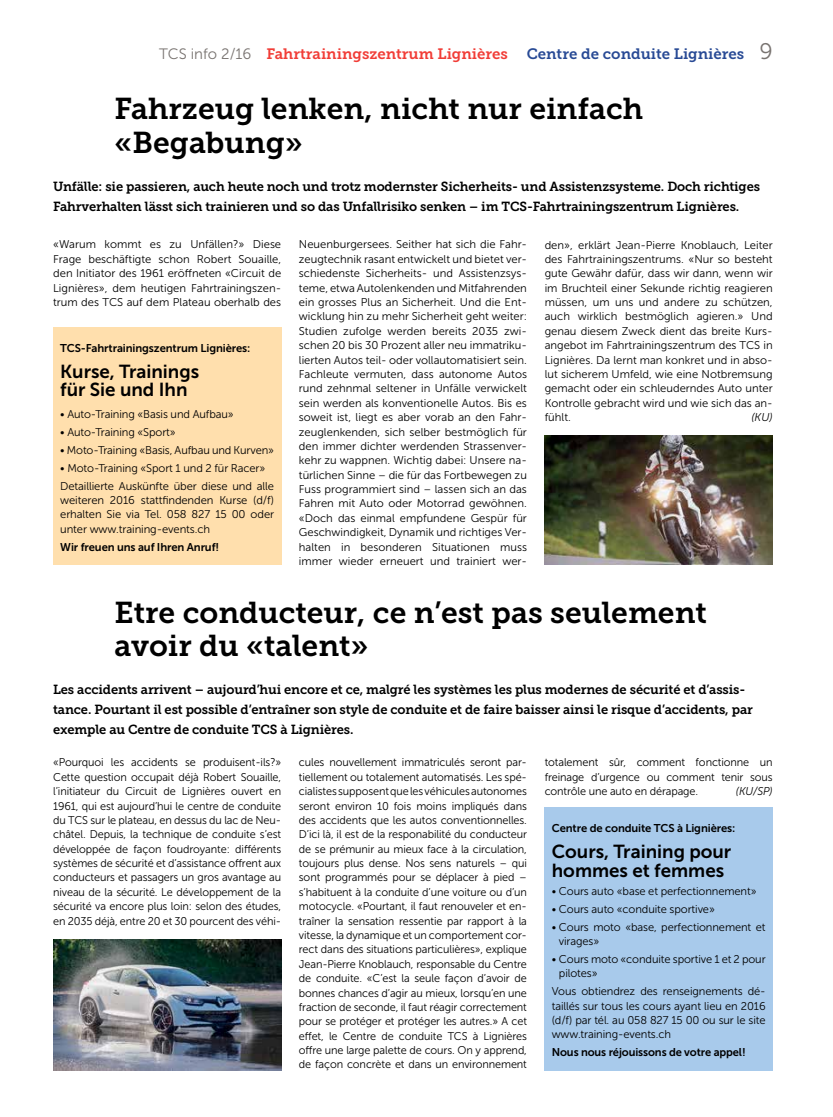
<style>
.page{position:relative;width:833px;height:1117px;background:#fff}
.page>*{position:absolute;margin:0;border:0;box-sizing:border-box;transform-origin:0 0}
.t1{font:30px/33.8px "Museo Slab 700";color:#000}
.t2{font:18.75px/18.8px "Museo Sans 700";color:#000}
.t3{font:15px "Museo Slab 700";color:#f13d37}
.t4{font:15px "Museo Slab 700";color:#284a95}
.t5{font:13.12px/20px "Museo Slab 700";letter-spacing:-.01em;color:#000}
.t6{font:11.25px/14.4px "Museo Sans 300";letter-spacing:-.01em;color:#000;text-align:justify}
.t7{font:11.25px "Museo Sans 700";letter-spacing:-.01em;color:#000}
.t8{font:italic 11.25px "Museo Sans 300";color:#000}
.s1{font-family:"Museo Sans 300";color:#787370}
.s2{font-family:"Museo Sans 300";font-size:22.5px;color:#787370}
</style>
<div class="page">
<img style="left:544px;top:435px;width:228px;height:130px">
<div style="left:53px;top:327px;width:228px;height:238px;background:#ffdfad"></div>
<img style="left:53px;top:939px;width:228px;height:131px">
<div style="left:544px;top:807px;width:228px;height:263px;background:#a8caeb"></div>
<h3 class="t3" style="left:159px;top:46px;width:350px"><span class="s1">TCS info 2/16</span> Fahrtrainingszentrum Lignières</h3>
<h3 class="t4" style="left:527px;top:46px;width:247px">Centre de conduite Lignières <span class="s2">9</span></h3>
<h1 class="t1" style="left:115px;top:92px;width:530px">Fahrzeug lenken, nicht nur einfach «Begabung»</h1>
<p class="t5" style="left:53px;top:176px;width:708px">Unfälle: sie passieren, auch heute noch und trotz modernster Sicherheits- und Assistenzsysteme. Doch richtiges<br>Fahrverhalten lässt sich trainieren und so das Unfallrisiko senken – im TCS-Fahrtrainingszentrum Lignières.</p>
<p class="t6" style="left:53px;top:237px;width:229px;text-align:left">«Warum kommt es zu Unfällen?» Diese Frage beschäftigte schon Robert Souaille, den Initiator des 1961 eröffneten «Circuit de Lignières», dem heutigen Fahrtrainingszen&shy;trum des TCS auf dem Plateau oberhalb des</p>
<p class="t6" style="left:299px;top:237px;width:229px">Neuenburgersees. Seither hat sich die Fahr&shy;zeugtechnik rasant entwickelt und bietet ver&shy;schiedenste Sicherheits- und Assistenzsys&shy;teme, etwa Autolenkenden und Mitfahrenden ein grosses Plus an Sicherheit. Und die Ent&shy;wicklung hin zu mehr Sicherheit geht weiter:<br>Studien zufolge werden bereits 2035 zwi&shy;schen 20 bis 30 Prozent aller neu immatriku&shy;lierten Autos teil- oder vollautomatisiert sein.<br>Fachleute vermuten, dass autonome Autos rund zehnmal seltener in Unfälle verwickelt sein werden als konventionelle Autos. Bis es soweit ist, liegt es aber vorab an den Fahr&shy;zeuglenkenden, sich selber bestmöglich für den immer dichter werdenden Strassenver&shy;kehr zu wappnen. Wichtig dabei: Unsere na&shy;türlichen Sinne – die für das Fortbewegen zu Fuss programmiert sind – lassen sich an das Fahren mit Auto oder Motorrad gewöhnen. «Doch das einmal empfundene Gespür für Geschwindigkeit, Dynamik und richtiges Ver&shy;halten in besonderen Situationen muss immer wieder erneuert und trainiert wer-</p>
<p class="t6" style="left:544px;top:237px;width:229px">den», erklärt Jean-Pierre Knoblauch, Leiter des Fahrtrainingszentrums. «Nur so besteht gute Gewähr dafür, dass wir dann, wenn wir im Bruchteil einer Sekunde richtig reagieren müssen, um uns und andere zu schützen, auch wirklich bestmöglich agieren.» Und genau diesem Zweck dient das breite Kurs&shy;angebot im Fahrtrainingszentrum des TCS in Lignières. Da lernt man konkret und in abso&shy;lut sicherem Umfeld, wie eine Notbremsung gemacht oder ein schleuderndes Auto unter Kontrolle gebracht wird und wie sich das an&shy;fühlt.</p>
<p class="t7" style="left:60px;top:341px;width:192px">TCS-Fahrtrainingszentrum Lignières:</p>
<h2 class="t2" style="left:60px;top:362px;width:140px">Kurse, Trainings für Sie und Ihn</h2>
<p class="t6" style="left:60px;top:407px;width:175px">• Auto-Training «Basis und Aufbau»</p>
<p class="t6" style="left:60px;top:425px;width:117px">• Auto-Training «Sport»</p>
<p class="t6" style="left:60px;top:443px;width:215px">• Moto-Training «Basis, Aufbau und Kurven»</p>
<p class="t6" style="left:60px;top:459px;width:215px;line-height:17.9px">• Moto-Training «Sport 1 und 2 für Racer»<br>Detaillierte Auskünfte über diese und alle</p>
<p class="t6" style="left:60px;top:493px;width:215px">weiteren 2016 stattfindenden Kurse (d/f) erhalten Sie via Tel. 058 827 15 00 oder unter www.training-events.ch</p>
<p class="t7" style="left:60px;top:540px;width:160px">Wir freuen uns auf Ihren Anruf!</p>
<p class="t8" style="left:751px;top:411px;width:23px">(KU)</p>
<h1 class="t1" style="left:115px;top:595px;width:593px">Etre conducteur, ce n’est pas seulement avoir du «talent»</h1>
<p class="t5" style="left:53px;top:679px;width:701px">Les accidents arrivent – aujourd’hui encore et ce, malgré les systèmes les plus modernes de sécurité et d’assis&shy;tance. Pourtant il est possible d’entraîner son style de conduite et de faire baisser ainsi le risque d’accidents, par exemple au Centre de conduite TCS à Lignières.</p>
<p class="t6" style="left:53px;top:755px;width:229px">«Pourquoi les accidents se produisent-ils?» Cette question occupait déjà Robert Souaille, l’initiateur du Circuit de Lignières ouvert en 1961, qui est aujourd’hui le centre de conduite du TCS sur le plateau, en dessus du lac de Neu&shy;châtel. Depuis, la technique de conduite s’est développée de façon foudroyante: différents systèmes de sécurité et d’assistance offrent aux conducteurs et passagers un gros avantage au niveau de la sécurité. Le développement de la sécurité va encore plus loin: selon des études, en 2035 déjà, entre 20 et 30 pourcent des véhi-</p>
<p class="t6" style="left:299px;top:755px;width:229px">cules nouvellement immatriculés seront par&shy;tiellement ou totalement automatisés. Les spé&shy;cialistes supposent que les véhicules autonomes seront environ 10 fois moins impliqués dans des accidents que les autos conventionnelles.<br>D’ici là, il est de la responabilité du conducteur de se prémunir au mieux face à la circulation, toujours plus dense. Nos sens naturels – qui sont programmés pour se déplacer à pied – s’habituent à la conduite d’une voiture ou d’un motocycle. «Pourtant, il faut renouveler et en&shy;traîner la sensation ressentie par rapport à la vitesse, la dynamique et un comportement cor&shy;rect dans des situations particulières», explique Jean-Pierre Knoblauch, responsable du Centre de conduite. «C’est la seule façon d’avoir de bonnes chances d’agir au mieux, lorsqu’en une fraction de seconde, il faut réagir correctement pour se protéger et protéger les autres.» A cet effet, le Centre de conduite TCS à Lignières offre une large palette de cours. On y apprend, de façon concrète et dans un environnement</p>
<p class="t6" style="left:544px;top:755px;width:229px">totalement sûr, comment fonctionne un freinage d’urgence ou comment tenir sous contrôle une auto en dérapage.</p>
<p class="t8" style="left:736px;top:785px;width:38px">(KU/SP)</p>
<p class="t7" style="left:552px;top:821px;width:185px">Centre de conduite TCS à Lignières:</p>
<h2 class="t2" style="left:552px;top:842px;width:181px">Cours, Training pour hommes et femmes</h2>
<p class="t6" style="left:552px;top:883px;width:206px">• Cours auto «base et perfectionnement»</p>
<p class="t6" style="left:552px;top:901px;width:165px">• Cours auto «conduite sportive»</p>
<p class="t6" style="left:559px;top:919px;width:208px;text-indent:-7px">• Cours moto «base, perfectionnement et virages»</p>
<p class="t6" style="left:559px;top:951px;width:208px;text-indent:-7px">• Cours moto «conduite sportive 1 et 2 pour pilotes»</p>
<p class="t6" style="left:552px;top:984px;width:215px">Vous obtiendrez des renseignements dé&shy;taillés sur tous les cours ayant lieu en 2016 (d/f) par tél. au 058 827 15 00 ou sur le site www.training-events.ch</p>
<p class="t7" style="left:552px;top:1045px;width:195px">Nous nous réjouissons de votre appel!</p>
</div>
